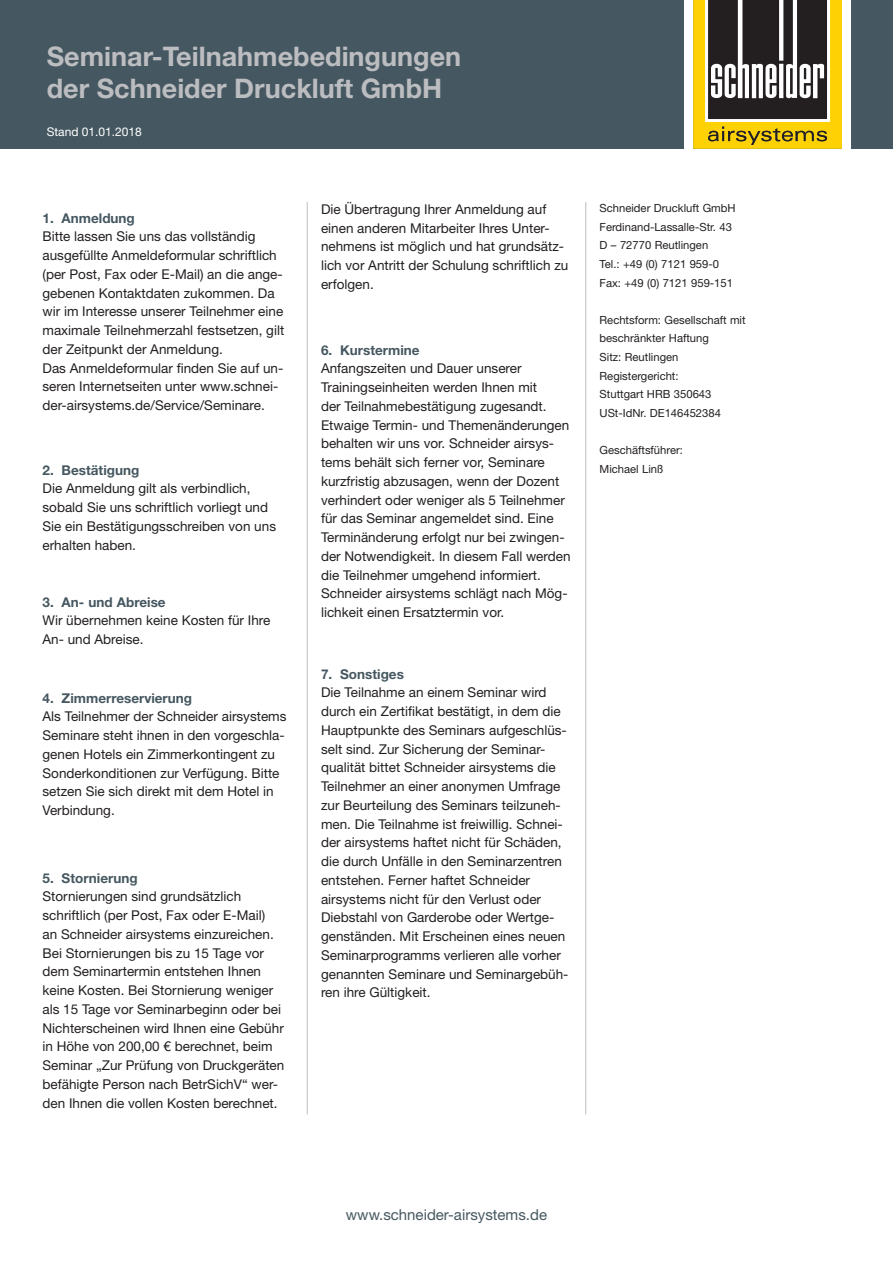
<style>
.page{position:relative;width:893px;height:1263px;background:#fff}
.page>*{position:absolute;margin:0;border:0;box-sizing:border-box;transform-origin:0 0}
.t1{font:700 27px "Helvetica Neue LT Pro";color:#bcbdc0}
.t2{font:15px "Helvetica Neue LT Pro";color:#455760}
.t3{font:13.5px/18.8px "Helvetica Neue LT Pro";color:#231f20}
.Headline-neu{font:700 13.5px "Helvetica Neue LT Pro";color:#455760}
.t4{font:12px "Helvetica Neue LT Pro";color:#fff}
.Fließtext{font:11.25px "Helvetica Neue LT Pro";color:#231f20}
</style>
<div class="page">
<div style="left:0;top:0;width:893px;height:149px;background:#455760"></div>
<hr style="left:307px;top:202px;width:1px;height:912px;background:#bcbdc0">
<hr style="left:585px;top:202px;width:1px;height:912px;background:#bcbdc0">
<svg style="left:693px;top:0;width:149px;height:149px;background:#8c7d44"></svg>
<div style="left:685px;top:0;width:8px;height:149px;background:#fff"></div>
<div style="left:842px;top:0;width:8px;height:149px;background:#fff"></div>
<p class="t1" style="left:47px;top:39px;width:416px">Seminar-Teilnahmebedingungen</p>
<p class="t1" style="left:47px;top:72px;width:397px">der Schneider Druckluft GmbH</p>
<p class="t4" style="left:47px;top:124px;width:97px">Stand 01.01.2018</p>
<p class="Headline-neu" style="left:43px;top:209px;width:94px">1. Anmeldung</p>
<p class="t3" style="left:43px;top:227px;width:243px">Bitte lassen Sie uns das vollständig ausgefüllte Anmeldeformular schriftlich (per Post, Fax oder E-Mail) an die ange&shy;gebenen Kontaktdaten zukommen. Da wir im Interesse unserer Teilnehmer eine maximale Teilnehmerzahl festsetzen, gilt der Zeitpunkt der Anmeldung.</p>
<p class="t3" style="left:43px;top:358px;width:242px">Das Anmeldeformular finden Sie auf un&shy;seren Internetseiten unter www.schnei&shy;der-airsystems.de/Service/Seminare.</p>
<p class="Headline-neu" style="left:43px;top:461px;width:98px">2. Bestätigung</p>
<p class="t3" style="left:43px;top:479px;width:235px">Die Anmeldung gilt als verbindlich, sobald Sie uns schriftlich vorliegt und Sie ein Bestätigungsschreiben von uns erhalten haben.</p>
<p class="Headline-neu" style="left:43px;top:593px;width:125px">3. An- und Abreise</p>
<p class="t3" style="left:43px;top:611px;width:229px">Wir übernehmen keine Kosten für Ihre<br>An- und Abreise.</p>
<p class="Headline-neu" style="left:43px;top:689px;width:151px">4. Zimmerreservierung</p>
<p class="t3" style="left:43px;top:707px;width:246px">Als Teilnehmer der Schneider airsystems Seminare steht ihnen in den vorgeschla&shy;genen Hotels ein Zimmerkontingent zu Sonderkonditionen zur Verfügung. Bitte setzen Sie sich direkt mit dem Hotel in Verbindung.</p>
<p class="Headline-neu" style="left:43px;top:869px;width:97px">5. Stornierung</p>
<p class="t3" style="left:43px;top:887px;width:243px">Stornierungen sind grundsätzlich schriftlich (per Post, Fax oder E-Mail)<br>an Schneider airsystems einzureichen.<br>Bei Stornierungen bis zu 15 Tage vor dem Seminartermin entstehen Ihnen keine Kosten. Bei Stornierung weniger als 15 Tage vor Seminarbeginn oder bei Nichterscheinen wird Ihnen eine Gebühr in Höhe von 200,00 € berechnet, beim Seminar „Zur Prüfung von Druckgeräten befähigte Person nach BetrSichV“ wer&shy;den Ihnen die vollen Kosten berechnet.</p>
<p class="t3" style="left:321px;top:199px;width:249px">Die Übertragung Ihrer Anmeldung auf einen anderen Mitarbeiter Ihres Unter&shy;nehmens ist möglich und hat grundsätz&shy;lich vor Antritt der Schulung schriftlich zu erfolgen.</p>
<p class="Headline-neu" style="left:321px;top:341px;width:100px">6. Kurstermine</p>
<p class="t3" style="left:321px;top:359px;width:251px">Anfangszeiten und Dauer unserer Trainingseinheiten werden Ihnen mit<br>der Teilnahmebestätigung zugesandt.<br>Etwaige Termin- und Themenänderungen behalten wir uns vor. Schneider airsys&shy;tems behält sich ferner vor, Seminare kurzfristig abzusagen, wenn der Dozent verhindert oder weniger als 5 Teilnehmer für das Seminar angemeldet sind. Eine Terminänderung erfolgt nur bei zwingen&shy;der Notwendigkeit. In diesem Fall werden die Teilnehmer umgehend informiert.<br>Schneider airsystems schlägt nach Mög&shy;lichkeit einen Ersatztermin vor.</p>
<p class="Headline-neu" style="left:321px;top:665px;width:84px">7. Sonstiges</p>
<p class="t3" style="left:321px;top:683px;width:249px">Die Teilnahme an einem Seminar wird durch ein Zertifikat bestätigt, in dem die Hauptpunkte des Seminars aufgeschlüs&shy;selt sind. Zur Sicherung der Seminar&shy;qualität bittet Schneider airsystems die Teilnehmer an einer anonymen Umfrage zur Beurteilung des Seminars teilzuneh&shy;men. Die Teilnahme ist freiwillig. Schnei&shy;der airsystems haftet nicht für Schäden, die durch Unfälle in den Seminarzentren entstehen. Ferner haftet Schneider airsystems nicht für den Verlust oder Diebstahl von Garderobe oder Wertge&shy;genständen. Mit Erscheinen eines neuen Seminarprogramms verlieren alle vorher genannten Seminare und Seminargebüh&shy;ren ihre Gültigkeit.</p>
<p class="Fließtext" style="left:600px;top:201px;width:138px">Schneider Druckluft GmbH</p>
<p class="Fließtext" style="left:600px;top:220px;width:134px">Ferdinand-Lassalle-Str. 43</p>
<p class="Fließtext" style="left:600px;top:239px;width:110px">D – 72770 Reutlingen</p>
<p class="Fließtext" style="left:600px;top:257px;width:121px">Tel.: +49 (0) 7121 959-0</p>
<p class="Fließtext" style="left:600px;top:276px;width:135px">Fax: +49 (0) 7121 959-151</p>
<p class="Fließtext" style="left:600px;top:313px;width:148px">Rechtsform: Gesellschaft mit</p>
<p class="Fließtext" style="left:600px;top:332px;width:111px">beschränkter Haftung</p>
<p class="Fließtext" style="left:600px;top:350px;width:80px">Sitz: Reutlingen</p>
<p class="Fließtext" style="left:600px;top:369px;width:81px">Registergericht:</p>
<p class="Fließtext" style="left:600px;top:387px;width:113px">Stuttgart HRB 350643</p>
<p class="Fließtext" style="left:600px;top:406px;width:123px">USt-IdNr. DE146452384</p>
<p class="Fließtext" style="left:600px;top:443px;width:85px">Geschäftsführer:</p>
<p class="Fließtext" style="left:600px;top:462px;width:65px">Michael Linß</p>
<p class="t2" style="left:346px;top:1206px;width:203px">www.schneider-airsystems.de</p>
</div>
